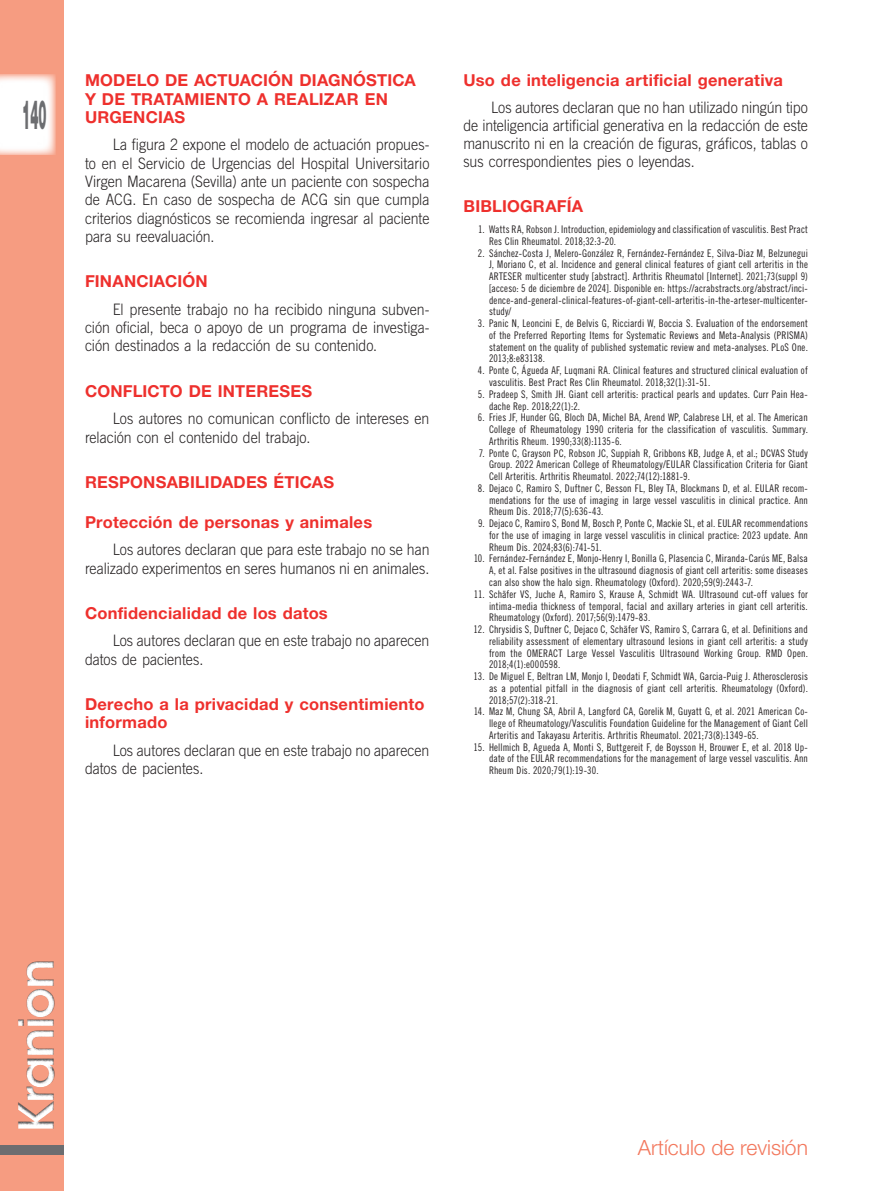
<style>
.page{position:relative;width:893px;height:1191px;background:#fff}
.page>*{position:absolute;margin:0;border:0;box-sizing:border-box;transform-origin:0 0}
.t1{font:600 48.15px "ITC Avant Garde Std";letter-spacing:-.04em;color:#fff}
.t2{font:900 40.5px "Helvetica Neue LT Std";color:#6c6d70;scale:.3 1}
.t3{font:300 21px "Helvetica Neue LT Std";color:#f3785d}
.t4{font:700 16.5px/18.3px "Helvetica Neue LT Std";letter-spacing:.015em;color:#ee302d}
.t5{font:300 15.75px/18.3px "Trade Gothic LT Std";letter-spacing:-.005em;color:#231f20;text-align:justify;scale:.9 1}
.t6{font:10.5px/11.7px "Trade Gothic LT Std Cn 18";letter-spacing:.015em;color:#231f20;text-align:justify;scale:.95 1}
</style>
<div class="page">
<div style="left:0;top:0;width:64px;height:1191px;background:#f69c81"></div>
<div style="left:0;top:1145px;width:64px;height:9px;background:#6c6d70"></div>
<div style="left:5px;top:900px;width:62px;height:240px;background:#231f20;opacity:.75"></div>
<svg style="left:0;top:74px;width:55px;height:81px;background:#fdf5f2"></svg>
<h2 class="t2" style="left:22px;top:91px;width:83px">140</h2>
<h3 class="t4" style="left:85px;top:71px;width:332px">MODELO DE ACTUACIÓN DIAGNÓSTICA<br>Y DE TRATAMIENTO A REALIZAR EN<br>URGENCIAS</h3>
<p class="t5" style="left:85px;top:135px;width:384px;text-indent:28px">La figura 2 expone el modelo de actuación propues&shy;to en el Servicio de Urgencias del Hospital Universitario Virgen Macarena (Sevilla) ante un paciente con sospecha de ACG. En caso de sospecha de ACG sin que cumpla criterios diagnósticos se recomienda ingresar al paciente para su reevaluación.</p>
<h3 class="t4" style="left:85px;top:272px;width:124px">FINANCIACIÓN</h3>
<h3 class="t5" style="left:85px;top:300px;width:384px;text-indent:28px">El presente trabajo no ha recibido ninguna subven&shy;ción oficial, beca o apoyo de un programa de investiga&shy;ción destinados a la redacción de su contenido.</h3>
<h3 class="t4" style="left:85px;top:381px;width:229px">CONFLICTO DE INTERESES</h3>
<h3 class="t5" style="left:85px;top:409px;width:384px;text-indent:28px">Los autores no comunican conflicto de intereses en relación con el contenido del trabajo.</h3>
<h3 class="t4" style="left:85px;top:472px;width:250px">RESPONSABILIDADES ÉTICAS</h3>
<h3 class="t4" style="left:85px;top:512px;width:289px">Protección de personas y animales</h3>
<h3 class="t5" style="left:85px;top:540px;width:384px;text-align:right">Los autores declaran que para este trabajo no se han realizado experimentos en seres humanos ni en animales.</h3>
<h3 class="t4" style="left:85px;top:603px;width:244px">Confidencialidad de los datos</h3>
<h3 class="t5" style="left:85px;top:631px;width:384px;text-indent:28px">Los autores declaran que en este trabajo no aparecen datos de pacientes.</h3>
<h3 class="t4" style="left:85px;top:694px;width:341px">Derecho a la privacidad y consentimiento informado</h3>
<h3 class="t5" style="left:85px;top:741px;width:384px;text-indent:28px">Los autores declaran que en este trabajo no aparecen datos de pacientes.</h3>
<h3 class="t4" style="left:463px;top:71px;width:321px">Uso de inteligencia artificial generativa</h3>
<h3 class="t5" style="left:463px;top:98px;width:384px;text-indent:28px">Los autores declaran que no han utilizado ningún tipo de inteligencia artificial generativa en la redacción de este manuscrito ni en la creación de figuras, gráficos, tablas o sus correspondientes pies o leyendas.</h3>
<h3 class="t4" style="left:463px;top:197px;width:121px">BIBLIOGRAFÍA</h3>
<p class="t6" style="left:489px;top:223px;width:337px;text-indent:-11px">1. Watts RA, Robson J. Introduction, epidemiology and classification of vasculitis. Best Pract<br>Res Clin Rheumatol. 2018;32:3-20.</p>
<p class="t6" style="left:489px;top:247px;width:337px;text-indent:-11px">2. Sánchez-Costa J, Melero-González R, Fernández-Fernández E, Silva-Diaz M, Belzunegui J, Moriano C, et al. Incidence and general clinical features of giant cell arteritis in the ARTESER multicenter study [abstract]. Arthritis Rheumatol [Internet]. 2021;73(suppl 9) [acceso: 5 de diciembre de 2024]. Disponible en: https://acrabstracts.org/abstract/inci&shy;dence-and-general-clinical-features-of-giant-cell-arteritis-in-the-arteser-multicenter&shy;study/</p>
<p class="t6" style="left:489px;top:317px;width:337px;text-indent:-11px">3. Panic N, Leoncini E, de Belvis G, Ricciardi W, Boccia S. Evaluation of the endorsement of the Preferred Reporting Items for Systematic Reviews and Meta-Analysis (PRISMA) statement on the quality of published systematic review and meta-analyses. PLoS One.<br>2013;8:e83138.</p>
<p class="t6" style="left:489px;top:364px;width:337px;text-indent:-11px">4. Ponte C, Águeda AF, Luqmani RA. Clinical features and structured clinical evaluation of vasculitis. Best Pract Res Clin Rheumatol. 2018;32(1):31-51.</p>
<p class="t6" style="left:489px;top:388px;width:337px;text-indent:-11px">5. Pradeep S, Smith JH. Giant cell arteritis: practical pearls and updates. Curr Pain Hea&shy;dache Rep. 2018;22(1):2.</p>
<p class="t6" style="left:489px;top:411px;width:337px;text-indent:-11px">6. Fries JF, Hunder GG, Bloch DA, Michel BA, Arend WP, Calabrese LH, et al. The American College of Rheumatology 1990 criteria for the classification of vasculitis. Summary.<br>Arthritis Rheum. 1990;33(8):1135-6.</p>
<p class="t6" style="left:489px;top:447px;width:337px;text-indent:-10px">7. Ponte C, Grayson PC, Robson JC, Suppiah R, Gribbons KB, Judge A, et al.; DCVAS Study Group. 2022 American College of Rheumatology/EULAR Classification Criteria for Giant Cell Arteritis. Arthritis Rheumatol. 2022;74(12):1881-9.</p>
<p class="t6" style="left:489px;top:482px;width:337px;text-indent:-11px">8. Dejaco C, Ramiro S, Duftner C, Besson FL, Bley TA, Blockmans D, et al. EULAR recom&shy;mendations for the use of imaging in large vessel vasculitis in clinical practice. Ann Rheum Dis. 2018;77(5):636-43.</p>
<p class="t6" style="left:489px;top:517px;width:337px;text-indent:-11px">9. Dejaco C, Ramiro S, Bond M, Bosch P, Ponte C, Mackie SL, et al. EULAR recommendations for the use of imaging in large vessel vasculitis in clinical practice: 2023 update. Ann Rheum Dis. 2024;83(6):741-51.</p>
<p class="t6" style="left:489px;top:553px;width:337px;text-indent:-15px">10. Fernández-Fernández E, Monjo-Henry I, Bonilla G, Plasencia C, Miranda-Carús ME, Balsa A, et al. False positives in the ultrasound diagnosis of giant cell arteritis: some diseases can also show the halo sign. Rheumatology (Oxford). 2020;59(9):2443-7.</p>
<p class="t6" style="left:489px;top:588px;width:337px;text-indent:-15px">11. Schäfer VS, Juche A, Ramiro S, Krause A, Schmidt WA. Ultrasound cut-off values for intima-media thickness of temporal, facial and axillary arteries in giant cell arteritis.<br>Rheumatology (Oxford). 2017;56(9):1479-83.</p>
<p class="t6" style="left:489px;top:623px;width:337px;text-indent:-16px">12. Chrysidis S, Duftner C, Dejaco C, Schäfer VS, Ramiro S, Carrara G, et al. Definitions and reliability assessment of elementary ultrasound lesions in giant cell arteritis: a study from the OMERACT Large Vessel Vasculitis Ultrasound Working Group. RMD Open.<br>2018;4(1):e000598.</p>
<p class="t6" style="left:489px;top:670px;width:337px;text-indent:-15px">13. De Miguel E, Beltran LM, Monjo I, Deodati F, Schmidt WA, Garcia-Puig J. Atherosclerosis as a potential pitfall in the diagnosis of giant cell arteritis. Rheumatology (Oxford).<br>2018;57(2):318-21.</p>
<p class="t6" style="left:489px;top:705px;width:337px;text-indent:-15px">14. Maz M, Chung SA, Abril A, Langford CA, Gorelik M, Guyatt G, et al. 2021 American Co&shy;llege of Rheumatology/Vasculitis Foundation Guideline for the Management of Giant Cell Arteritis and Takayasu Arteritis. Arthritis Rheumatol. 2021;73(8):1349-65.</p>
<p class="t6" style="left:489px;top:741px;width:337px;text-indent:-15px">15. Hellmich B, Agueda A, Monti S, Buttgereit F, de Boysson H, Brouwer E, et al. 2018 Up&shy;date of the EULAR recommendations for the management of large vessel vasculitis. Ann Rheum Dis. 2020;79(1):19-30.</p>
<h1 class="t1" style="left:6px;top:1133px;width:176px;rotate:-90deg">Kranion</h1>
<h3 class="t3" style="left:638px;top:1134px;width:171px">Artículo de revisión</h3>
</div>
